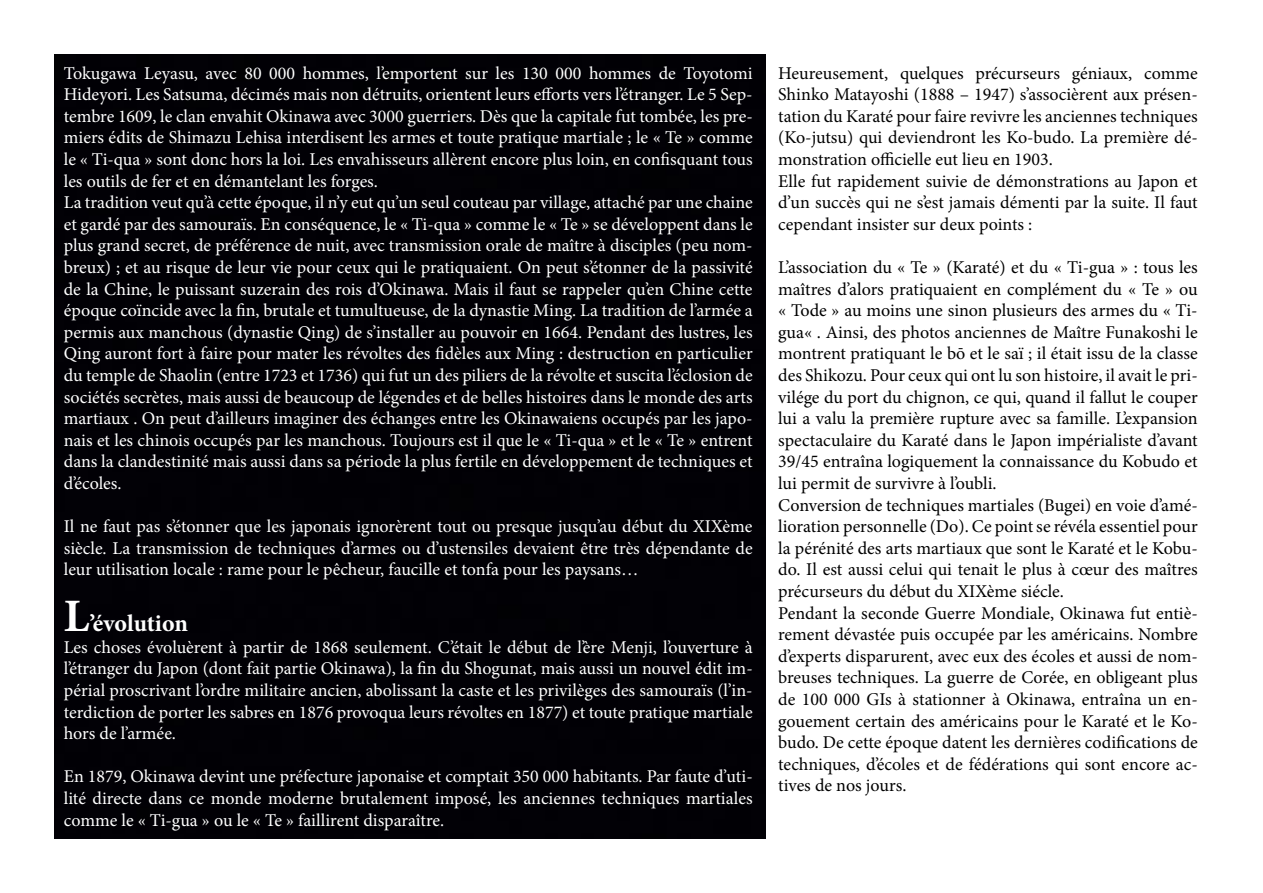
<style>
.page{position:relative;width:1263px;height:893px;background:#fff}
.page>*{position:absolute;margin:0;border:0;box-sizing:border-box;transform-origin:0 0}
.t1{font:700 24px "Minion Pro";letter-spacing:-.005em;color:#fff}
.t2{font:18px/21.6px "Minion Pro";color:#fff;text-align:justify}
.t3{font:18px/21.6px "Minion Pro";color:#000}
.s1{font-size:46.5px}
</style>
<div class="page">
<div style="left:54px;top:54px;width:711px;height:785px;background:#020106"></div>
<p class="t2" style="left:64px;top:62px;width:690px;text-align:left">Tokugawa Leyasu, avec 80 000 hommes, l’emportent sur les 130 000 hommes de Toyotomi Hideyori. Les Satsuma, décimés mais non détruits, orientent leurs efforts vers l’étranger. Le 5 Sep&shy;tembre 1609, le clan envahit Okinawa avec 3000 guerriers. Dès que la capitale fut tombée, les pre&shy;miers édits de Shimazu Lehisa interdisent les armes et toute pratique martiale ; le « Te » comme le « Ti-qua » sont donc hors la loi. Les envahisseurs allèrent encore plus loin, en confisquant tous les outils de fer et en démantelant les forges.<br>La tradition veut qu’à cette époque, il n’y eut qu’un seul couteau par village, attaché par une chaine et gardé par des samouraïs. En conséquence, le « Ti-qua » comme le « Te » se développent dans le plus grand secret, de préférence de nuit, avec transmission orale de maître à disciples (peu nom&shy;breux) ; et au risque de leur vie pour ceux qui le pratiquaient. On peut s’étonner de la passivité de la Chine, le puissant suzerain des rois d’Okinawa. Mais il faut se rappeler qu’en Chine cette époque coïncide avec la fin, brutale et tumultueuse, de la dynastie Ming. La tradition de l’armée a permis aux manchous (dynastie Qing) de s’installer au pouvoir en 1664. Pendant des lustres, les Qing auront fort à faire pour mater les révoltes des fidèles aux Ming : destruction en particulier du temple de Shaolin (entre 1723 et 1736) qui fut un des piliers de la révolte et suscita l’éclosion de sociétés secrètes, mais aussi de beaucoup de légendes et de belles histoires dans le monde des arts martiaux . On peut d’ailleurs imaginer des échanges entre les Okinawaiens occupés par les japo&shy;nais et les chinois occupés par les manchous. Toujours est il que le « Ti-qua » et le « Te » entrent dans la clandestinité mais aussi dans sa période la plus fertile en développement de techniques et d’écoles.</p>
<p class="t2" style="left:64px;top:516px;width:690px">Il ne faut pas s’étonner que les japonais ignorèrent tout ou presque jusqu’au début du XIXème siècle. La transmission de techniques d’armes ou d’ustensiles devaient être très dépendante de leur utilisation locale : rame pour le pêcheur, faucille et tonfa pour les paysans…</p>
<h1 class="t1" style="left:64px;top:607px;width:126px"><span class="s1">L</span>’évolution</h1>
<p class="t2" style="left:64px;top:636px;width:690px">Les choses évoluèrent à partir de 1868 seulement. C’était le début de l’ère Menji, l’ouverture à l’étranger du Japon (dont fait partie Okinawa), la fin du Shogunat, mais aussi un nouvel édit im&shy;périal proscrivant l’ordre militaire ancien, abolissant la caste et les privilèges des samouraïs (l’in&shy;terdiction de porter les sabres en 1876 provoqua leurs révoltes en 1877) et toute pratique martiale hors de l’armée.</p>
<p class="t2" style="left:64px;top:766px;width:690px">En 1879, Okinawa devint une préfecture japonaise et comptait 350 000 habitants. Par faute d’uti&shy;lité directe dans ce monde moderne brutalement imposé, les anciennes techniques martiales comme le « Ti-gua » ou le « Te » faillirent disparaître.</p>
<p class="t3" style="left:778px;top:62px;width:421px">Heureusement, quelques précurseurs géniaux, comme Shinko Matayoshi (1888 – 1947) s’associèrent aux présen&shy;tation du Karaté pour faire revivre les anciennes techniques (Ko-jutsu) qui deviendront les Ko-budo. La première dé&shy;monstration officielle eut lieu en 1903.<br>Elle fut rapidement suivie de démonstrations au Japon et d’un succès qui ne s’est jamais démenti par la suite. Il faut cependant insister sur deux points :</p>
<p class="t3" style="left:778px;top:257px;width:421px">L’association du « Te » (Karaté) et du « Ti-gua » : tous les maîtres d’alors pratiquaient en complément du « Te » ou « Tode » au moins une sinon plusieurs des armes du « Ti&shy;gua« . Ainsi, des photos anciennes de Maître Funakoshi le montrent pratiquant le bō et le saï ; il était issu de la classe des Shikozu. Pour ceux qui ont lu son histoire, il avait le pri&shy;vilége du port du chignon, ce qui, quand il fallut le couper lui a valu la première rupture avec sa famille. L’expansion spectaculaire du Karaté dans le Japon impérialiste d’avant 39/45 entraîna logiquement la connaissance du Kobudo et lui permit de survivre à l’oubli.<br>Conversion de techniques martiales (Bugei) en voie d’amé&shy;lioration personnelle (Do). Ce point se révéla essentiel pour la pérénité des arts martiaux que sont le Karaté et le Kobu&shy;do. Il est aussi celui qui tenait le plus à cœur des maîtres précurseurs du début du XIXème siécle.<br>Pendant la seconde Guerre Mondiale, Okinawa fut entiè&shy;rement dévastée puis occupée par les américains. Nombre d’experts disparurent, avec eux des écoles et aussi de nom&shy;breuses techniques. La guerre de Corée, en obligeant plus de 100 000 GIs à stationner à Okinawa, entraîna un en&shy;gouement certain des américains pour le Karaté et le Ko&shy;budo. De cette époque datent les dernières codifications de techniques, d’écoles et de fédérations qui sont encore ac&shy;tives de nos jours.</p>
</div>
